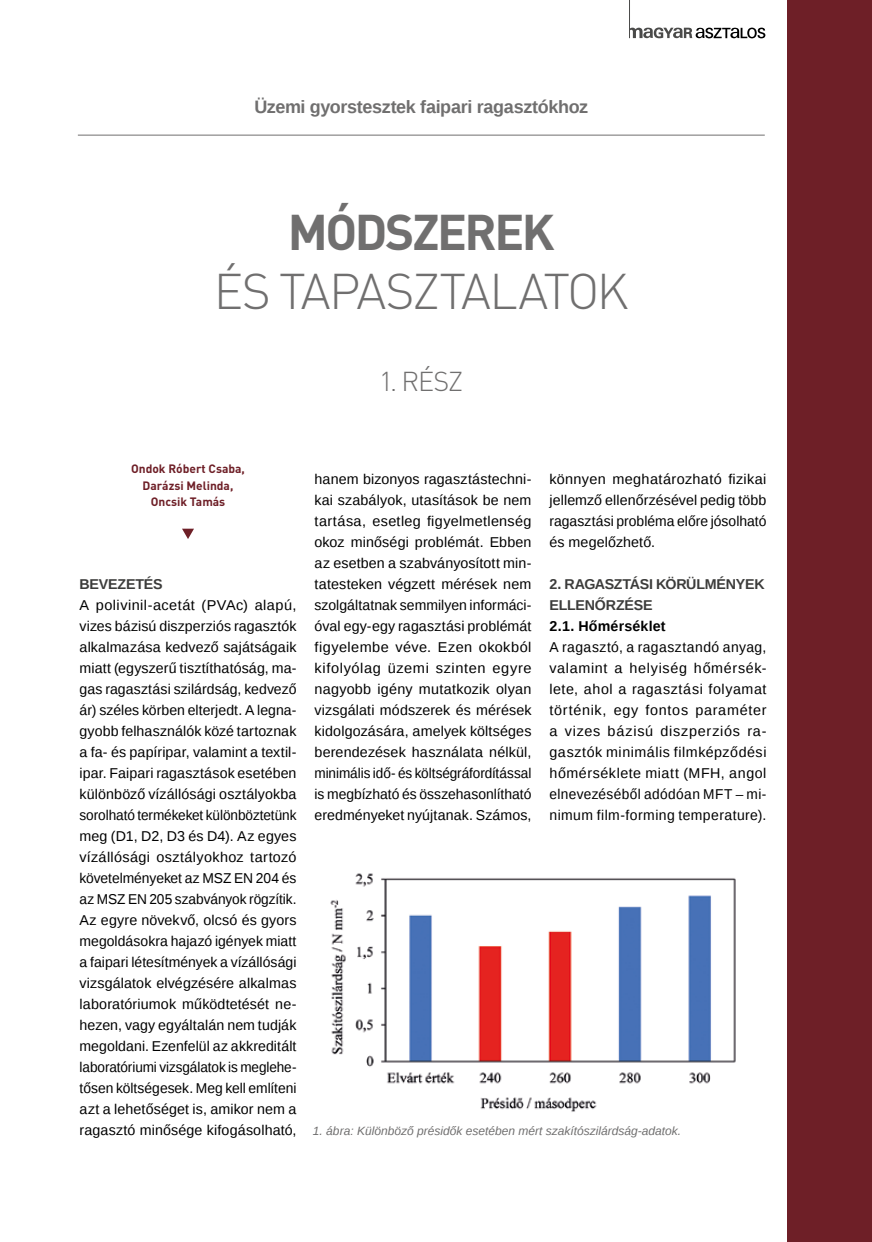
<style>
.page{position:relative;width:872px;height:1242px;background:#fff}
.page>*{position:absolute;margin:0;border:0;box-sizing:border-box;transform-origin:0 0}
.t1{font:300 49.5px "DIN Pro";letter-spacing:-.045em;color:#706f6f}
.t2{font:700 49.5px "DIN Pro";letter-spacing:-.05em;color:#706f6f}
.t3{font:300 27px "DIN Pro";color:#706f6f}
.t4{font:700 18px "Liberation Sans";letter-spacing:-.02em;color:#706f6f}
.t5{font:14.25px/21px "Liberation Sans";letter-spacing:.01em;color:#000;text-align:justify}
.t6{font:700 14.25px/21px "Liberation Sans";letter-spacing:-.015em;color:#3c3c3b}
.t7{font:700 14.25px "Liberation Sans";letter-spacing:.01em;color:#000}
.t8{font:italic 12px "Liberation Sans";color:#706f6f}
.t9{font:700 12px/16.5px "DIN Pro";color:#6e1f27;text-align:center}
</style>
<div class="page">
<div style="left:787px;top:0;width:85px;height:1242px;background:#6e1f27"></div>
<svg style="left:630px;top:27px;width:135px;height:11px"></svg>
<hr style="left:629px;top:0;width:1px;height:38px;background:#4a4a49">
<svg style="left:182px;top:528px;width:12px;height:11px"></svg>
<hr style="left:78px;top:135px;width:686px;height:1px;background:#706f6f">
<img style="left:330px;top:873px;width:406px;height:239px">
<p class="t4" style="left:254px;top:95px;width:335px">Üzemi gyorstesztek faipari ragasztókhoz</p>
<h1 class="t2" style="left:288px;top:198px;width:269px">MÓDSZEREK</h1>
<h1 class="t1" style="left:214px;top:257px;width:416px">ÉS TAPASZTALATOK</h1>
<h2 class="t3" style="left:379px;top:362px;width:86px">1. RÉSZ</h2>
<p class="t9" style="left:131px;top:460px;width:115px">Ondok Róbert Csaba,<br>Darázsi Melinda,<br>Oncsik Tamás</p>
<p class="t6" style="left:79px;top:573px;width:84px">BEVEZETÉS</p>
<p class="t5" style="left:79px;top:595px;width:218px">A polivinil-acetát (PVAc) alapú, vizes bázisú diszperziós ragasztók alkalmazása kedvező sajátságaik miatt (egyszerű tisztíthatóság, ma&shy;gas ragasztási szilárdság, kedvező ár) széles körben elterjedt. A legna&shy;gyobb felhasználók közé tartoznak a fa- és papíripar, valamint a textil&shy;ipar. Faipari ragasztások esetében különböző vízállósági osztályokba sorolható termékeket különböztetünk meg (D1, D2, D3 és D4). Az egyes vízállósági osztályokhoz tartozó követelményeket az MSZ EN 204 és az MSZ EN 205 szabványok rögzítik.<br>Az egyre növekvő, olcsó és gyors megoldásokra hajazó igények miatt a faipari létesítmények a vízállósági vizsgálatok elvégzésére alkalmas laboratóriumok működtetését ne&shy;hezen, vagy egyáltalán nem tudják megoldani. Ezenfelül az akkreditált laboratóriumi vizsgálatok is meglehe&shy;tősen költségesek. Meg kell említeni azt a lehetőséget is, amikor nem a ragasztó minősége kifogásolható,</p>
<p class="t5" style="left:314px;top:469px;width:218px">hanem bizonyos ragasztástechni&shy;kai szabályok, utasítások be nem tartása, esetleg figyelmetlenség okoz minőségi problémát. Ebben az esetben a szabványosított min&shy;tatesteken végzett mérések nem szolgáltatnak semmilyen informáci&shy;óval egy-egy ragasztási problémát figyelembe véve. Ezen okokból kifolyólag üzemi szinten egyre nagyobb igény mutatkozik olyan vizsgálati módszerek és mérések kidolgozására, amelyek költséges berendezések használata nélkül, minimális idő- és költségráfordítással is megbízható és összehasonlítható eredményeket nyújtanak. Számos,</p>
<p class="t5" style="left:549px;top:469px;width:218px">könnyen meghatározható fizikai jellemző ellenőrzésével pedig több ragasztási probléma előre jósolható és megelőzhető.</p>
<p class="t6" style="left:549px;top:573px;width:217px">2. RAGASZTÁSI KÖRÜLMÉNYEK<br>ELLENŐRZÉSE</p>
<p class="t7" style="left:549px;top:616px;width:118px">2.1. Hőmérséklet</p>
<p class="t5" style="left:549px;top:637px;width:218px">A ragasztó, a ragasztandó anyag, valamint a helyiség hőmérsék&shy;lete, ahol a ragasztási folyamat történik, egy fontos paraméter a vizes bázisú diszperziós ra&shy;gasztók minimális filmképződési hőmérséklete miatt (MFH, angol elnevezéséből adódóan MFT – mi&shy;nimum film-forming temperature).</p>
<p class="t8" style="left:313px;top:1123px;width:370px">1. ábra: Különböző présidők esetében mért szakítószilárdság-adatok.</p>
</div>
